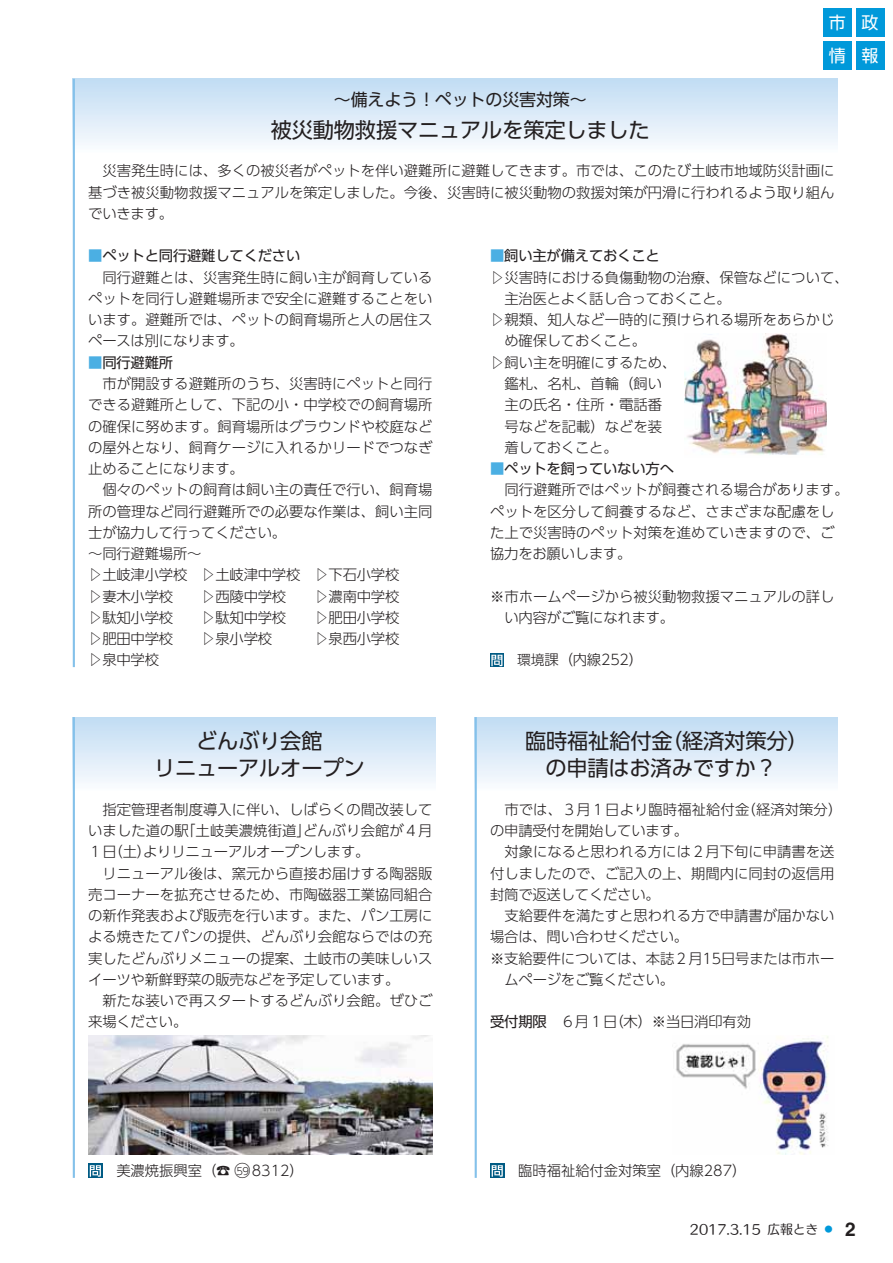
<style>
.page{position:relative;width:893px;height:1263px;background:#fff}
.page>*{position:absolute;margin:0;border:0;box-sizing:border-box;transform-origin:0 0}
.t1{font:21.3px/27.6px "UD Shin Go Pr 6 N Regular 90 msp RKSJ H";letter-spacing:-.01em;color:#231f20;text-align:center}
.t2{font:700 19.2px "Helvetica";color:#231f20}
.t3{font:16.95px "UD Shin Go Pr 6 N Regular 90 msp RKSJ H";letter-spacing:-.01em;color:#231f20}
.t4{font:16.95px/32.8px "UD Shin Go Pr 6 N Regular 90 msp RKSJ H";color:#fff}
.t5{font:14.4px/21.3px "UD Shin Go Pr 6 N Light 90 msp RKSJ H";color:#231f20;text-align:justify}
.t6{font:14.4px "UD Shin Go Pr 6 N Regular 90 msp RKSJ H";letter-spacing:-.015em;color:#231f20}
.t7{font:12.75px "Humming Std M 90 msp RKSJ H";color:#231f20}
.s1{color:#4bafe3}
.s2{font-size:13.8px}
.s3{font-family:"UD Shin Go Pr 6 N Regular 90 msp RKSJ H"}
.s4{font-size:17.25px}
.s5{font-size:10.05px}
</style>
<div class="page">
<div style="left:73px;top:79px;width:765px;height:74px;background:linear-gradient(to bottom,#c1dcf3,#fafcfe)"></div>
<hr style="left:73px;top:79px;width:2px;height:588px;background:#84c1ea">
<svg style="left:490px;top:653px;width:14px;height:14px"></svg>
<svg style="left:491px;top:655px;width:11px;height:11px"></svg>
<svg style="left:88px;top:1164px;width:15px;height:14px"></svg>
<svg style="left:90px;top:1165px;width:11px;height:12px"></svg>
<div style="left:73px;top:717px;width:363px;height:74px;background:linear-gradient(to bottom,#c0dcf3,#fafcfe)"></div>
<div style="left:475px;top:717px;width:363px;height:74px;background:linear-gradient(to bottom,#c0dcf3,#fafcfe)"></div>
<hr style="left:73px;top:717px;width:2px;height:461px;background:#84c1ea">
<hr style="left:475px;top:717px;width:2px;height:461px;background:#84c1ea">
<svg style="left:490px;top:1164px;width:14px;height:14px"></svg>
<svg style="left:492px;top:1165px;width:11px;height:12px"></svg>
<img style="left:684px;top:334px;width:143px;height:121px">
<img style="left:88px;top:1035px;width:345px;height:119px">
<img style="left:676px;top:1036px;width:153px;height:118px">
<div style="left:856px;top:9px;width:28px;height:28px;background:#0099da"></div>
<div style="left:856px;top:41px;width:28px;height:29px;background:#0099da"></div>
<div style="left:823px;top:9px;width:28px;height:28px;background:#0099da"></div>
<div style="left:823px;top:41px;width:28px;height:29px;background:#0099da"></div>
<p class="t4" style="left:829px;top:9px;width:18px">市情</p>
<p class="t3" style="left:334px;top:94px;width:254px">～備えよう！ペットの災害対策～</p>
<h1 class="t1" style="left:271px;top:119px;width:381px">被災動物救援マニュアルを策定しました</h1>
<p class="t5" style="left:88px;top:162px;width:748px;text-indent:14px">災害発生時には、多くの被災者がペットを伴い避難所に避難してきます。市では、このたび土岐市地域防災計画に基づき被災動物救援マニュアルを策定しました。今後、災害時に被災動物の救援対策が円滑に行われるよう取り組んでいきます。</p>
<p class="t6" style="left:88px;top:251px;width:214px"><span class="s1">■</span>ペットと同行避難してください</p>
<p class="t5" style="left:88px;top:269px;width:346px;text-indent:14px">同行避難とは、災害発生時に飼い主が飼育しているペットを同行し避難場所まで安全に避難することをいいます。避難所では、ペットの飼育場所と人の居住スペースは別になります。</p>
<p class="t6" style="left:88px;top:357px;width:87px"><span class="s1">■</span>同行避難所</p>
<p class="t5" style="left:88px;top:375px;width:346px;text-indent:14px">市が開設する避難所のうち、災害時にペットと同行できる避難所として、下記の小・中学校での飼育場所の確保に努めます。飼育場所はグラウンドや校庭などの屋外となり、飼育ケージに入れるかリードでつなぎ止めることになります。</p>
<p class="t5" style="left:88px;top:481px;width:346px;text-align:left;text-indent:14px">個々のペットの飼育は飼い主の責任で行い、飼育場所の管理など同行避難所での必要な作業は、飼い主同士が協力して行ってください。<br>～同行避難場所～<br>▷土岐津小学校　▷土岐津中学校　▷下石小学校<br>▷妻木小学校　　▷西陵中学校　　▷濃南中学校<br>▷駄知小学校　　▷駄知中学校　　▷肥田小学校<br>▷肥田中学校　　▷泉小学校　　　▷泉西小学校<br>▷泉中学校</p>
<p class="t6" style="left:490px;top:251px;width:171px"><span class="s1">■</span>飼い主が備えておくこと</p>
<p class="t5" style="left:490px;top:269px;width:360px">▷災害時における負傷動物の治療、保管などについて、</p>
<p class="t5" style="left:504px;top:290px;width:228px">主治医とよく話し合っておくこと。</p>
<p class="t5" style="left:490px;top:311px;width:346px">▷親類、知人など一時的に預けられる場所をあらかじ</p>
<p class="t5" style="left:504px;top:332px;width:143px">め確保しておくこと。</p>
<p class="t5" style="left:490px;top:354px;width:188px">▷飼い主を明確にするため、</p>
<p class="t5" style="left:504px;top:375px;width:159px">鑑札、名札、首輪（飼い</p>
<p class="t5" style="left:504px;top:396px;width:159px">主の氏名・住所・電話番</p>
<p class="t5" style="left:504px;top:417px;width:159px">号などを記載）などを装</p>
<p class="t5" style="left:504px;top:439px;width:115px">着しておくこと。</p>
<p class="t6" style="left:490px;top:463px;width:185px"><span class="s1">■</span>ペットを飼っていない方へ</p>
<p class="t5" style="left:490px;top:481px;width:360px;text-align:left;text-indent:14px">同行避難所ではペットが飼養される場合があります。ペットを区分して飼養するなど、さまざまな配慮をした上で災害時のペット対策を進めていきますので、ご協力をお願いします。</p>
<p class="t5" style="left:504px;top:587px;width:332px;text-indent:-14px">※市ホームページから被災動物救援マニュアルの詳しい内容がご覧になれます。</p>
<p class="t5" style="left:504px;top:651px;width:141px"><span class="s2">　環境</span>課（内線252）</p>
<p class="t4" style="left:861px;top:9px;width:18px">政報</p>
<h1 class="t1" style="left:154px;top:730px;width:212px">どんぶり会館<br>リニューアルオープン</h1>
<h1 class="t1" style="left:525px;top:730px;width:285px">臨時福祉給付金（経済対策分）の申請はお済みですか？</h1>
<p class="t5" style="left:88px;top:801px;width:346px;text-indent:14px">指定管理者制度導入に伴い、しばらくの間改装していました道の駅「土岐美濃焼街道」どんぶり会館が４月１日（土）よりリニューアルオープンします。</p>
<p class="t5" style="left:88px;top:864px;width:346px;text-indent:14px">リニューアル後は、窯元から直接お届けする陶器販売コーナーを拡充させるため、市陶磁器工業協同組合の新作発表および販売を行います。また、パン工房による焼きたてパンの提供、どんぶり会館ならではの充実したどんぶりメニューの提案、土岐市の美味しいスイーツや新鮮野菜の販売などを予定しています。</p>
<p class="t5" style="left:88px;top:992px;width:346px;text-indent:14px">新たな装いで再スタートするどんぶり会館。ぜひご来場ください。</p>
<p class="t5" style="left:490px;top:801px;width:354px;text-indent:14px">市では、３月１日より臨時福祉給付金（経済対策分）の申請受付を開始しています。</p>
<p class="t5" style="left:490px;top:843px;width:346px;text-indent:14px">対象になると思われる方には２月下旬に申請書を送付しましたので、ご記入の上、期間内に同封の返信用封筒で返送してください。</p>
<p class="t5" style="left:504px;top:907px;width:332px">支給要件を満たすと思われる方で申請書が届かない</p>
<p class="t5" style="left:490px;top:928px;width:200px">場合は、問い合わせください。</p>
<p class="t5" style="left:490px;top:949px;width:346px">※支給要件については、本誌２月15日号または市ホー</p>
<p class="t5" style="left:504px;top:971px;width:171px">ムページをご覧ください。</p>
<p class="t5" style="left:490px;top:1013px;width:262px"><span class="s3">受付期限</span>　６月１日（木）※当日消印有効</p>
<p class="t5" style="left:102px;top:1162px;width:203px">　美濃焼振興室（☎ <span class="s4">○</span><span class="s5">59</span> 8312）</p>
<p class="t5" style="left:504px;top:1162px;width:244px">　臨時福祉給付金対策室（内線287）</p>
<p class="t7" style="left:690px;top:1224px;width:144px">2017.3.15 広報とき <sup>●</sup></p>
<h2 class="t2" style="left:845px;top:1222px;width:12px">2</h2>
</div>
